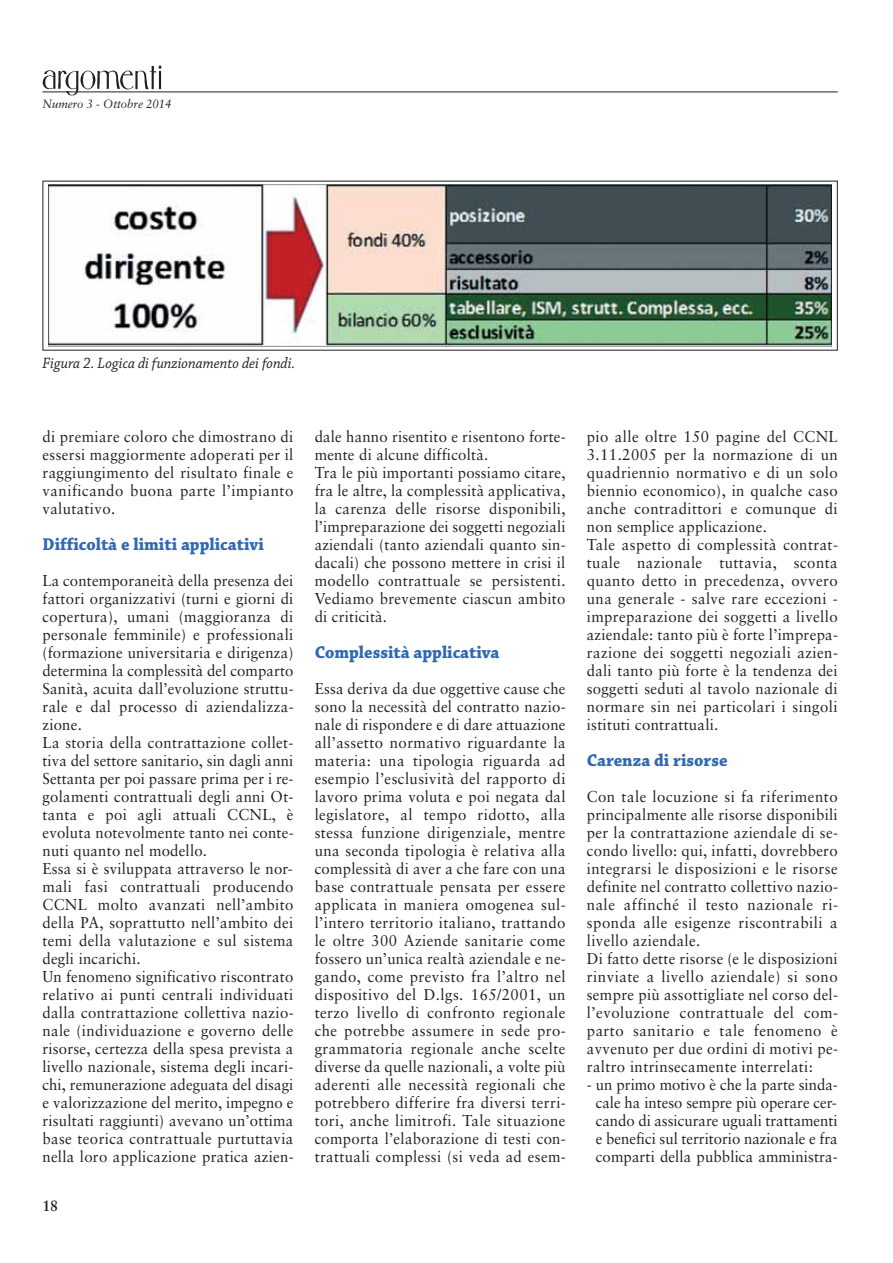
<style>
.page{position:relative;width:893px;height:1263px;background:#fff}
.page>*{position:absolute;margin:0;border:0;box-sizing:border-box;transform-origin:0 0}
.t1{font:700 18px "Chaparral Pro";color:#3168b2;scale:.95 1}
.t2{font:15.75px/18px "Sabon";letter-spacing:.02em;color:#231f20;scale:.95 1}
.t3{font:15.75px/18px "Sabon";color:#231f20;text-align:center;scale:.95 1}
.t4{font:italic 15.75px "Chaparral Pro";color:#231f20;scale:.95 1}
.t5{font:700 15px "Sabon";color:#231f20;scale:.95 1}
.t6{font:italic 12px "Sabon";color:#231f20;scale:.95 1}
</style>
<div class="page">
<hr style="left:43px;top:91px;width:795px;height:1px;background:#231f20">
<img style="left:43px;top:66px;width:119px;height:30px">
<div style="left:43px;top:181px;width:794px;height:169px;background:linear-gradient(to right,#fff,#fff)"></div>
<img style="left:49px;top:185px;width:783px;height:161px">
<p class="t6" style="left:43px;top:99px;width:137px">Numero 3 - Ottobre 2014</p>
<p class="t4" style="left:43px;top:357px;width:267px">Figura 2. Logica di funzionamento dei fondi.</p>
<p class="t2" style="left:43px;top:429px;width:266px;text-align:justify">di premiare coloro che dimostrano di essersi maggiormente adoperati per il raggiungimento del risultato finale e vanificando buona parte l’impianto valutativo.</p>
<p class="t1" style="left:43px;top:537px;width:235px">Difficoltà e limiti applicativi</p>
<p class="t2" style="left:43px;top:573px;width:266px">La contemporaneità della presenza dei fattori organizzativi (turni e giorni di copertura), umani (maggioranza di personale femminile) e professionali (formazione universitaria e dirigenza) determina la complessità del comparto Sanità, acuita dall’evoluzione struttu&shy;rale e dal processo di aziendalizza&shy;zione.<br>La storia della contrattazione collet&shy;tiva del settore sanitario, sin dagli anni Settanta per poi passare prima per i re&shy;golamenti contrattuali degli anni Ot&shy;tanta e poi agli attuali CCNL, è evoluta notevolmente tanto nei conte&shy;nuti quanto nel modello.<br>Essa si è sviluppata attraverso le nor&shy;mali fasi contrattuali producendo CCNL molto avanzati nell’ambito della PA, soprattutto nell’ambito dei temi della valutazione e sul sistema degli incarichi.<br>Un fenomeno significativo riscontrato relativo ai punti centrali individuati dalla contrattazione collettiva nazio&shy;nale (individuazione e governo delle risorse, certezza della spesa prevista a livello nazionale, sistema degli incari&shy;chi, remunerazione adeguata del disagi e valorizzazione del merito, impegno e risultati raggiunti) avevano un’ottima base teorica contrattuale purtuttavia nella loro applicazione pratica azien-</p>
<p class="t5" style="left:43px;top:1199px;width:18px">18</p>
<p class="t2" style="left:315px;top:429px;width:266px">dale hanno risentito e risentono forte&shy;mente di alcune difficoltà.<br>Tra le più importanti possiamo citare, fra le altre, la complessità applicativa, la carenza delle risorse disponibili, l’impreparazione dei soggetti negoziali aziendali (tanto aziendali quanto sin&shy;dacali) che possono mettere in crisi il modello contrattuale se persistenti.<br>Vediamo brevemente ciascun ambito di criticità.</p>
<p class="t1" style="left:315px;top:645px;width:196px">Complessità applicativa</p>
<p class="t2" style="left:315px;top:681px;width:266px;text-align:justify">Essa deriva da due oggettive cause che sono la necessità del contratto nazio&shy;nale di rispondere e di dare attuazione all’assetto normativo riguardante la materia: una tipologia riguarda ad esempio l’esclusività del rapporto di lavoro prima voluta e poi negata dal legislatore, al tempo ridotto, alla stessa funzione dirigenziale, mentre una seconda tipologia è relativa alla complessità di aver a che fare con una base contrattuale pensata per essere applicata in maniera omogenea sul&shy;l’intero territorio italiano, trattando le oltre 300 Aziende sanitarie come fossero un’unica realtà aziendale e ne&shy;gando, come previsto fra l’altro nel dispositivo del D.lgs. 165/2001, un terzo livello di confronto regionale che potrebbe assumere in sede pro&shy;grammatoria regionale anche scelte diverse da quelle nazionali, a volte più aderenti alle necessità regionali che potrebbero differire fra diversi terri&shy;tori, anche limitrofi. Tale situazione comporta l’elaborazione di testi con&shy;trattuali complessi (si veda ad esem-</p>
<p class="t2" style="left:587px;top:429px;width:266px">pio alle oltre 150 pagine del CCNL 3.11.2005 per la normazione di un quadriennio normativo e di un solo biennio economico), in qualche caso anche contradittori e comunque di non semplice applicazione.<br>Tale aspetto di complessità contrat&shy;tuale nazionale tuttavia, sconta quanto detto in precedenza, ovvero una generale - salve rare eccezioni - impreparazione dei soggetti a livello aziendale: tanto più è forte l’imprepa&shy;razione dei soggetti negoziali azien&shy;dali tanto più forte è la tendenza dei soggetti seduti al tavolo nazionale di normare sin nei particolari i singoli istituti contrattuali.</p>
<p class="t1" style="left:587px;top:753px;width:150px">Carenza di risorse</p>
<p class="t2" style="left:587px;top:789px;width:266px">Con tale locuzione si fa riferimento principalmente alle risorse disponibili per la contrattazione aziendale di se&shy;condo livello: qui, infatti, dovrebbero integrarsi le disposizioni e le risorse definite nel contratto collettivo nazio&shy;nale affinché il testo nazionale ri&shy;sponda alle esigenze riscontrabili a livello aziendale.<br>Di fatto dette risorse (e le disposizioni rinviate a livello aziendale) si sono sempre più assottigliate nel corso del&shy;l’evoluzione contrattuale del com&shy;parto sanitario e tale fenomeno è avvenuto per due ordini di motivi pe&shy;raltro intrinsecamente interrelati:</p>
<p class="t3" style="left:587px;top:1077px;width:266px">- un primo motivo è che la parte sinda&shy;cale ha inteso sempre più operare cer&shy;cando di assicurare uguali trattamenti e benefici sul territorio nazionale e fra comparti della pubblica amministra-</p>
</div>
